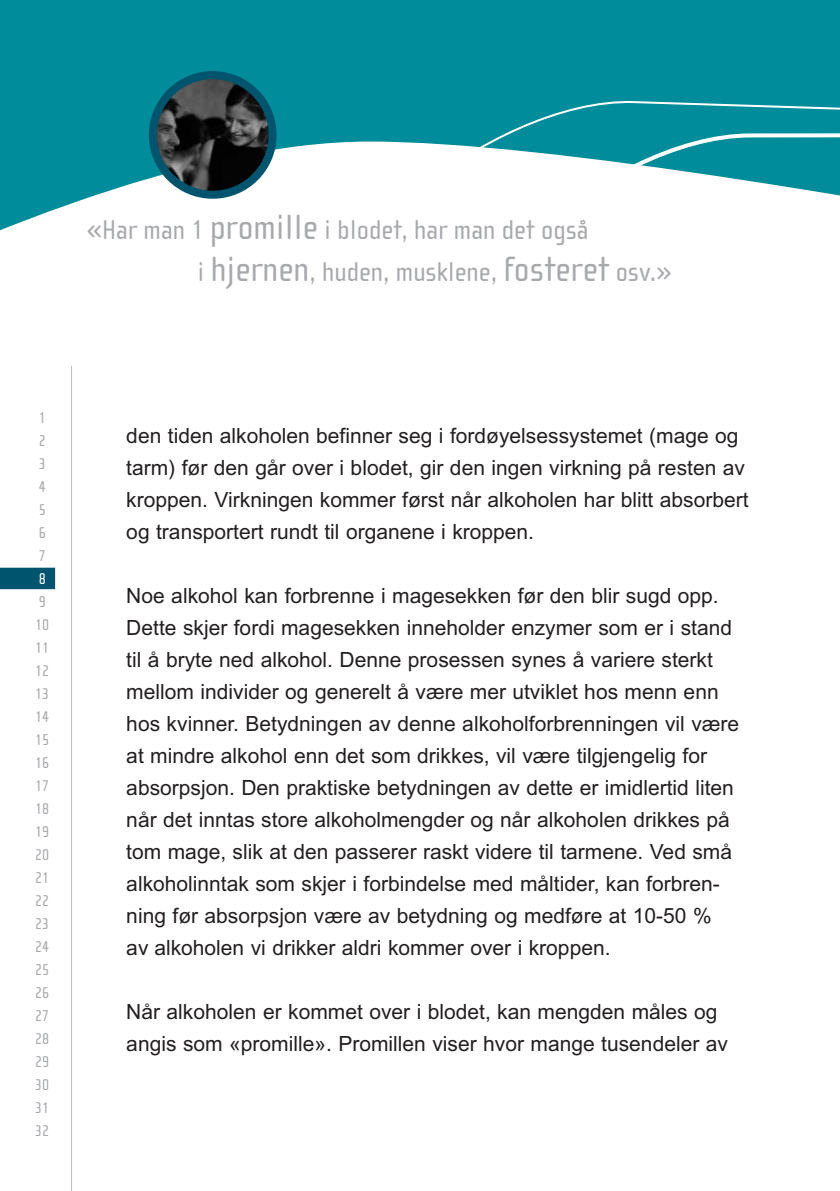
<style>
.page{position:relative;width:840px;height:1191px;background:#fff}
.page>*{position:absolute;margin:0;border:0;box-sizing:border-box;transform-origin:0 0}
.t1{font:28px/42px "Cholla Sans";color:#a7a9ac}
.t2{font:21px/32px "Arial";color:#231f20}
.t3{font:16px/23px "Cholla Sans";color:#a7a9ac;text-align:justify}
.t4{font:16px "Cholla Sans";color:#fff}
.s1{font-size:36px}
</style>
<div class="page">
<svg style="left:0;top:0;width:839px;height:590px"></svg>
<svg style="left:0;top:567px;width:55px;height:22px"></svg>
<hr style="left:71px;top:366px;width:1px;height:825px;background:#bbbdc0">
<svg style="left:186px;top:98px;width:210px;height:289px"></svg>
<svg style="left:306px;top:130px;width:90px;height:257px"></svg>
<svg style="left:396px;top:73px;width:443px;height:314px"></svg>
<svg style="left:149px;top:71px;width:127px;height:128px;background:#36565c"></svg>
<div style="left:0;top:568px;width:55px;height:20px;background:#00546d"></div>
<p class="t1" style="left:197px;top:212px;width:476px;text-indent:-111px">«Har man 1 <span class="s1">promille</span> i blodet, har man det også<br>i <span class="s1">hjernen</span>, huden, musklene, <span class="s1">fosteret</span> osv.»</p>
<p class="t3" style="left:39px;top:408px;width:9px">1<br>2<br>3<br>4<br>5<br>6<br>7</p>
<p class="t3" style="left:35px;top:592px;width:16px;text-align:left">9<br>10<br>11<br>12<br>13<br>14<br>15<br>16<br>17<br>18<br>19<br>20<br>21<br>22<br>23<br>24<br>25<br>26<br>27<br>28<br>29<br>30<br>31<br>32</p>
<p class="t4" style="left:39px;top:573px;width:9px">8</p>
<p class="t2" style="left:126px;top:422px;width:623px">den tiden alkoholen befinner seg i fordøyelsessystemet (mage og tarm) før den går over i blodet, gir den ingen virkning på resten av kroppen. Virkningen kommer først når alkoholen har blitt absorbert og transportert rundt til organene i kroppen.</p>
<p class="t2" style="left:126px;top:582px;width:614px">Noe alkohol kan forbrenne i magesekken før den blir sugd opp.<br>Dette skjer fordi magesekken inneholder enzymer som er i stand til å bryte ned alkohol. Denne prosessen synes å variere sterkt mellom individer og generelt å være mer utviklet hos menn enn hos kvinner. Betydningen av denne alkoholforbrenningen vil være at mindre alkohol enn det som drikkes, vil være tilgjengelig for absorpsjon. Den praktiske betydningen av dette er imidlertid liten når det inntas store alkoholmengder og når alkoholen drikkes på tom mage, slik at den passerer raskt videre til tarmene. Ved små alkoholinntak som skjer i forbindelse med måltider, kan forbren&shy;ning før absorpsjon være av betydning og medføre at 10-50 %<br>av alkoholen vi drikker aldri kommer over i kroppen.</p>
<p class="t2" style="left:126px;top:998px;width:603px">Når alkoholen er kommet over i blodet, kan mengden måles og angis som «promille». Promillen viser hvor mange tusendeler av</p>
</div>
